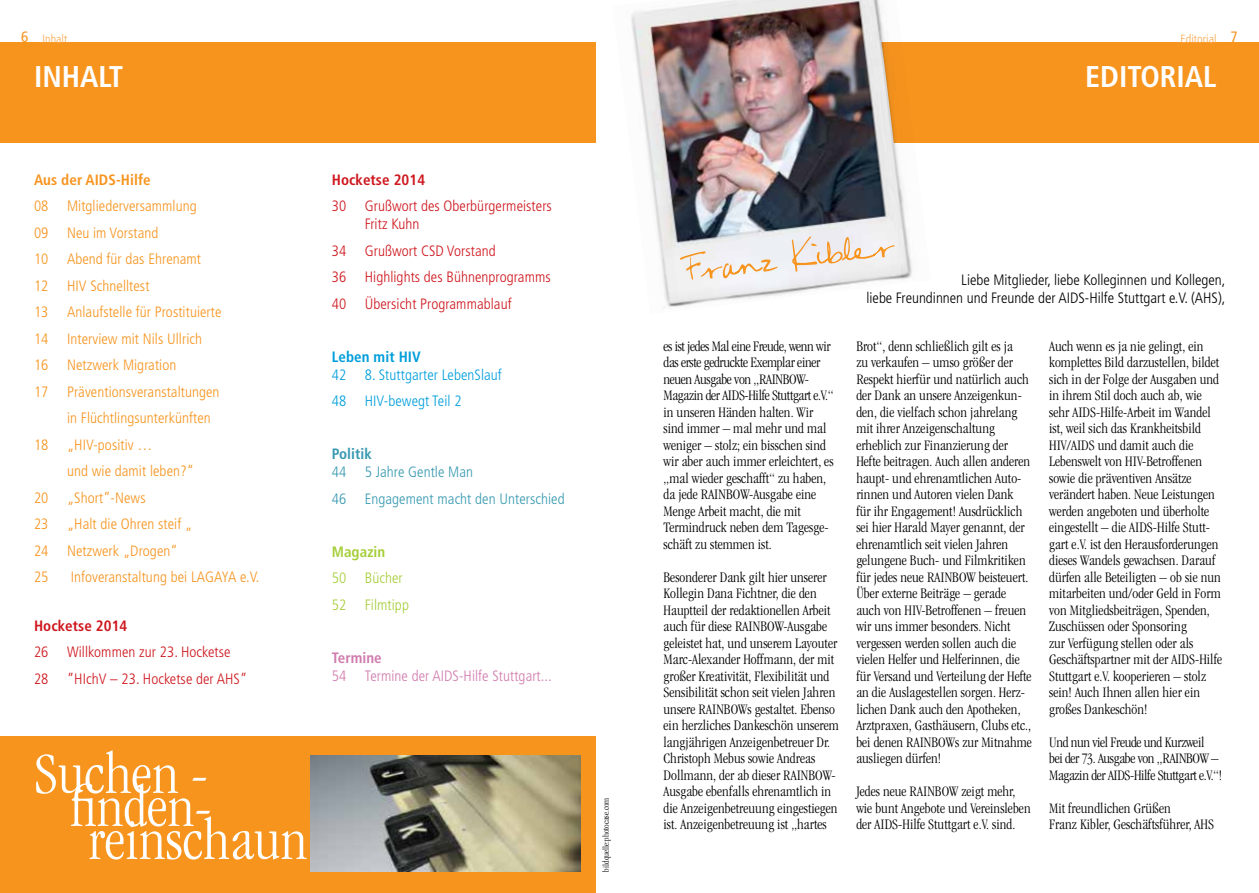
<style>
.page{position:relative;width:1259px;height:893px;background:#fff}
.page>*{position:absolute;margin:0;border:0;box-sizing:border-box;transform-origin:0 0}
.t1{font:300 condensed 60px "Garamond";letter-spacing:.005em;color:#fff}
.t2{font:700 condensed 30px "Frutiger";color:#fff}
.t3{font:300 condensed 15px/16.5px "Garamond";letter-spacing:.005em;color:#000}
.t4{font:300 condensed 15px "Frutiger";letter-spacing:.005em;color:#f7941e}
.t5{font:300 condensed 15px/26.5px "Frutiger";letter-spacing:.005em;color:#ce171e}
.t6{font:300 condensed 15px/18px "Frutiger";color:#000;text-align:right}
.t7{font:300 condensed 15px/16.5px "Garamond";letter-spacing:-.02em;color:#000}
.t8{font:300 condensed 15px/26.5px "Frutiger";letter-spacing:.005em;color:#3799b0}
.t9{font:300 condensed 15px/26.5px "Frutiger";letter-spacing:.005em;color:#009edb}
.t10{font:300 condensed 15px "Frutiger";letter-spacing:.005em;color:#d07bad}
.t11{font:700 condensed 15px "Frutiger";letter-spacing:.005em;color:#ce171e}
.t12{font:300 condensed 15px/26.5px "Frutiger";letter-spacing:.005em;color:#a6ce39}
.t13{font:700 condensed 15px "Frutiger";letter-spacing:.005em;color:#f7941e}
.t14{font:700 condensed 15px "Frutiger";letter-spacing:.005em;color:#009edb}
.t15{font:700 condensed 15px "Frutiger";letter-spacing:.005em;color:#3799b0}
.t16{font:700 condensed 15px "Frutiger";letter-spacing:.005em;color:#a6ce39}
.t17{font:700 condensed 15px "Frutiger";letter-spacing:.005em;color:#d07bad}
.t18{font:condensed 15px "Frutiger";color:#f7941e}
.t19{font:300 condensed 12px "Frutiger";color:#faa74a}
.t20{font:300 condensed 9px "Garamond";letter-spacing:.005em;color:#000}
.s1{font-weight:400;font-size:15px;color:#f7941e}
</style>
<div class="page">
<div style="left:0;top:43px;width:595px;height:100px;background:#f7941e"></div>
<div style="left:663px;top:43px;width:596px;height:100px;background:#f7941e"></div>
<div style="left:0;top:736px;width:595px;height:157px;background:#f7941e"></div>
<img style="left:310px;top:755px;width:270px;height:117px">
<img style="left:633px;top:0;width:277px;height:304px">
<svg style="left:680px;top:236px;width:215px;height:44px"></svg>
<p class="t18" style="left:21px;top:28px;width:9px">6</p>
<p class="t19" style="left:1180px;top:32px;width:59px">Editorial <span class="s1">7</span></p>
<p class="t19" style="left:43px;top:32px;width:26px">Inhalt</p>
<h2 class="t2" style="left:34px;top:59px;width:91px">INHALT</h2>
<p class="t13" style="left:34px;top:170px;width:118px">Aus der AIDS-Hilfe</p>
<p class="t4" style="left:34px;top:197px;width:164px">08 Mitgliederversammlung</p>
<p class="t4" style="left:34px;top:224px;width:126px">09 Neu im Vorstand</p>
<p class="t4" style="left:34px;top:250px;width:169px">10 Abend für das Ehrenamt</p>
<p class="t4" style="left:34px;top:277px;width:117px">12 H IV Schnelltest</p>
<p class="t4" style="left:34px;top:303px;width:189px">13 Anlaufstelle für Prostituierte</p>
<p class="t4" style="left:34px;top:330px;width:169px">14 Interview mit Nils Ullrich</p>
<p class="t4" style="left:34px;top:356px;width:144px">16 Netzwerk Migration</p>
<p class="t4" style="left:34px;top:383px;width:187px">17 Präventionsveranstaltungen</p>
<p class="t4" style="left:67px;top:409px;width:145px">in Flüchtlingsunterkünften</p>
<p class="t4" style="left:34px;top:436px;width:120px">18 „H IV-positiv …</p>
<p class="t4" style="left:67px;top:462px;width:129px">und wie damit leben?“</p>
<p class="t4" style="left:34px;top:489px;width:113px">20 „Short”-News</p>
<p class="t4" style="left:34px;top:515px;width:160px">23 „Halt die Ohren steif „</p>
<p class="t4" style="left:34px;top:542px;width:145px">24 Netzwerk „Drogen“</p>
<p class="t4" style="left:34px;top:568px;width:16px">25</p>
<p class="t4" style="left:71px;top:568px;width:190px">Infoveranstaltung bei Lagaya e.V.</p>
<p class="t11" style="left:34px;top:617px;width:95px">Hocketse 2014</p>
<p class="t5" style="left:34px;top:639px;width:215px">26 Willkommen zur 23. Hocketse<br>28 ”H IchV – 23. Hocketse der AHS”</p>
<p class="t11" style="left:332px;top:170px;width:95px">Hocketse 2014</p>
<p class="t5" style="left:365px;top:197px;width:189px;line-height:18px;text-indent:-33px">30 Grußwort des Oberbürgermeisters<br>Fritz Kuhn</p>
<p class="t5" style="left:332px;top:237px;width:220px">34 Grußwort CSD Vorstand<br>36 H ighlights des Bühnenprogramms<br>40 Übersicht Programmablauf</p>
<p class="t14" style="left:332px;top:347px;width:90px">Leben mit HIV</p>
<p class="t9" style="left:332px;top:361px;width:172px">42 8. Stuttgarter LebenSlauf<br>48 H IV-bewegt Teil 2</p>
<p class="t15" style="left:332px;top:445px;width:42px">Politik</p>
<p class="t8" style="left:332px;top:459px;width:234px">44 5 Jahre Gentle Man<br>46 Engagement macht den Unterschied</p>
<p class="t16" style="left:332px;top:542px;width:55px">Magazin</p>
<p class="t12" style="left:332px;top:565px;width:79px">50 Bücher<br>52 Filmtipp</p>
<p class="t17" style="left:332px;top:649px;width:52px">Termine</p>
<p class="t10" style="left:332px;top:667px;width:222px">54 Termine der AIDS-H ilfe Stuttgart...</p>
<h1 class="t1" style="left:34px;top:741px;width:175px">Suchen -</h1>
<h1 class="t1" style="left:70px;top:774px;width:143px">finden-</h1>
<h1 class="t1" style="left:88px;top:807px;width:221px">reinschaun</h1>
<p class="t20" style="left:601px;top:872px;width:76px;rotate:-90deg">bildquelle:photocase.com</p>
<h2 class="t2" style="left:1085px;top:58px;width:133px">EDITORIAL</h2>
<p class="t3" style="left:663px;top:338px;width:171px">es ist jedes Mal eine Freude, wenn wir das erste gedruckte Exemplar einer neuen Ausgabe von „RAINBOW-<br>Magazin der AIDS-Hilfe Stuttgart e.V.“ in unseren Händen halten. Wir sind immer – mal mehr und mal weniger – stolz; ein bisschen sind wir aber auch immer erleichtert, es „mal wieder geschafft“ zu haben, da jede RAINBOW-Ausgabe eine<br>Menge Arbeit macht, die mit<br>Termindruck neben dem Tagesge&shy;schäft zu stemmen ist.</p>
<p class="t3" style="left:663px;top:569px;width:177px">Besonderer Dank gilt hier unserer Kollegin Dana Fichtner, die den Hauptteil der redaktionellen Arbeit auch für diese RAINBOW-Ausgabe geleistet hat, und unserem Layouter Marc-Alexander Hoffmann, der mit großer Kreativität, Flexibilität und Sensibilität schon seit vielen Jahren unsere RAINBOWs gestaltet. Ebenso ein herzliches Dankeschön unserem langjährigen Anzeigenbetreuer Dr.<br>Christoph Mebus sowie Andreas Dollmann, der ab dieser RAINBOW-Ausgabe ebenfalls ehrenamtlich in die Anzeigenbetreuung eingestiegen ist. Anzeigenbetreuung ist „hartes</p>
<p class="t6" style="left:866px;top:271px;width:360px">Liebe Mitglieder, liebe Kolleginnen und Kollegen,<br>liebe Freundinnen und Freunde der AIDS-H ilfe Stuttgart e.V. (AHS),</p>
<p class="t3" style="left:856px;top:338px;width:177px">Brot“, denn schließlich gilt es ja<br>zu verkaufen – umso größer der<br>Respekt hierfür und natürlich auch der Dank an unsere Anzeigenkun&shy;den, die vielfach schon jahrelang mit ihrer Anzeigenschaltung erheblich zur Finanzierung der<br>Hefte beitragen. Auch allen anderen haupt- und ehrenamtlichen Auto&shy;rinnen und Autoren vielen Dank<br>für ihr Engagement! Ausdrücklich sei hier Harald Mayer genannt, der ehrenamtlich seit vielen Jahren gelungene Buch- und Filmkritiken für jedes neue RAINBOW beisteuert.<br>Über externe Beiträge – gerade auch von HIV-Betroffenen – freuen wir uns immer besonders. Nicht vergessen werden sollen auch die vielen Helfer und Helferinnen, die für Versand und Verteilung der Hefte an die Auslagestellen sorgen. Herz&shy;lichen Dank auch den Apotheken,<br>Arztpraxen, Gasthäusern, Clubs etc., bei denen RAINBOWs zur Mitnahme ausliegen dürfen!</p>
<p class="t3" style="left:856px;top:783px;width:176px">Jedes neue RAINBOW zeigt mehr, wie bunt Angebote und Vereinsleben der AIDS-Hilfe Stuttgart e.V. sind.</p>
<p class="t3" style="left:1049px;top:338px;width:174px">Auch wenn es ja nie gelingt, ein komplettes Bild darzustellen, bildet sich in der Folge der Ausgaben und in ihrem Stil doch auch ab, wie sehr AIDS-Hilfe-Arbeit im Wandel ist, weil sich das Krankheitsbild<br>HIV/AIDS und damit auch die<br>Lebenswelt von HIV-Betroffenen sowie die präventiven Ansätze verändert haben. Neue Leistungen werden angeboten und überholte eingestellt – die AIDS-Hilfe Stutt&shy;gart e.V. ist den Herausforderungen dieses Wandels gewachsen. Darauf dürfen alle Beteiligten – ob sie nun mitarbeiten und/oder Geld in Form von Mitgliedsbeiträgen, Spenden,<br>Zuschüssen oder Sponsoring<br>zur Verfügung stellen oder als<br>Geschäftspartner mit der AIDS-Hilfe<br>Stuttgart e.V. kooperieren – stolz sein! Auch Ihnen allen hier ein großes Dankeschön!</p>
<p class="t7" style="left:1049px;top:734px;width:174px">Und nun viel Freude und Kurzweil<br>bei der 73. Ausgabe von „RAINBOW –<br>Magazin der AIDS-Hilfe Stuttgart e.V.“!</p>
<p class="t3" style="left:1049px;top:800px;width:166px">Mit freundlichen Grüßen<br>Franz Kibler, Geschäftsführer, AHS</p>
</div>
